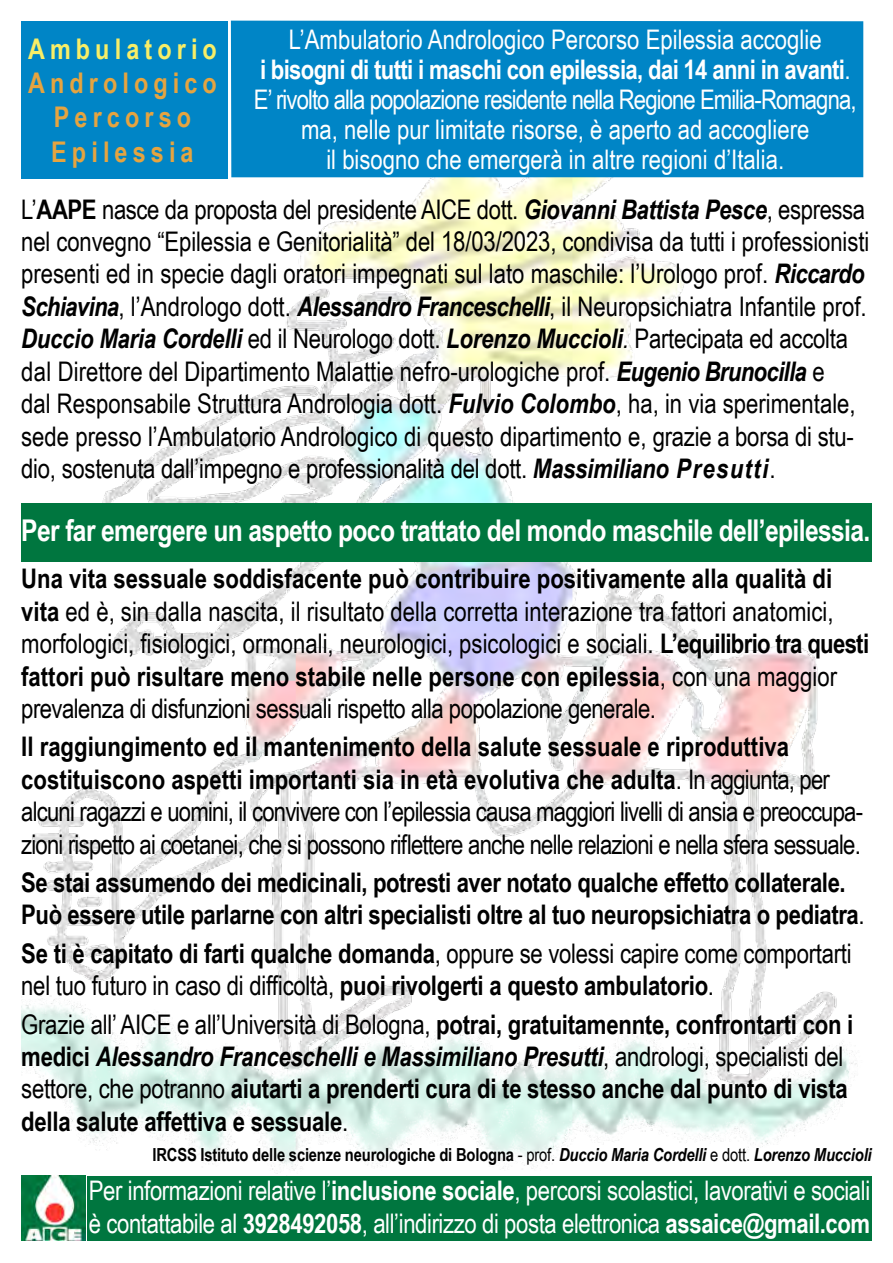
<style>
.page{position:relative;width:893px;height:1263px;background:#fff}
.page>*{position:absolute;margin:0;border:0;box-sizing:border-box;transform-origin:0 0}
.t1{font:700 30px "Arial Narrow";letter-spacing:-.02em;color:#fff}
.t2{font:700 28.5px/34.2px "Arial Narrow";letter-spacing:.18em;color:#e5a440;text-align:center}
.t3{font:700 28.5px "Arial Narrow";letter-spacing:.18em;color:#f8ee67}
.t4{font:27px/32.4px "Arial Narrow";letter-spacing:-.005em;color:#000}
.t5{font:27px/30px "Arial Narrow";letter-spacing:-.015em;color:#fff;text-align:center}
.t6{font:700 27px/32.4px "Arial Narrow";letter-spacing:-.015em;color:#000}
.t7{font:27px/32.4px "Arial Narrow";letter-spacing:-.03em;color:#000}
.t8{font:700 18px "Arial Narrow";letter-spacing:-.01em;color:#000}
.s1{font-weight:700}
.s2{font-weight:700;font-style:italic}
.s3{font-style:italic}
.s4{font-weight:400}
</style>
<div class="page">
<img style="left:21px;top:128px;width:851px;height:1057px">
<div style="left:231px;top:21px;width:632px;height:156px;background:#0085c6"></div>
<div style="left:21px;top:503px;width:851px;height:58px;background:#00763f"></div>
<img style="left:21px;top:1176px;width:65px;height:64px">
<div style="left:88px;top:1176px;width:784px;height:65px;background:#00763f"></div>
<div style="left:21px;top:21px;width:207px;height:158px;background:#0085c6"></div>
<p class="t5" style="left:254px;top:24px;width:604px">L’Ambulatorio Andrologico Percorso Epilessia accoglie<br><span class="s1">i bisogni di tutti i maschi con epilessia, dai 14 anni in avanti</span>.<br>E’ rivolto alla popolazione residente nella Regione Emilia-Romagna, ma, nelle pur limitate risorse, è aperto ad accogliere<br>il bisogno che emergerà in altre regioni d’Italia.</p>
<p class="t4" style="left:21px;top:192px;width:849px">L’<span class="s1">AAPE</span> nasce da proposta del presidente AICE dott. <span class="s2">Giovanni Battista Pesce</span>, espressa nel convegno “Epilessia e Genitorialità” del 18/03/2023, condivisa da tutti i professionisti presenti ed in specie dagli oratori impegnati sul lato maschile: l’Urologo prof. <span class="s2">Riccardo Schiavina</span>, l’Andrologo dott. <span class="s2">Alessandro Franceschelli</span>, il Neuropsichiatra Infantile prof.<br><span class="s2">Duccio Maria Cordelli</span> ed il Neurologo dott. <span class="s2">Lorenzo Muccioli</span><span class="s3">.</span> Partecipata ed accolta dal Direttore del Dipartimento Malattie nefro-urologiche prof. <span class="s2">Eugenio Brunocilla</span> e<br>dal Responsabile Struttura Andrologia dott. <span class="s2">Fulvio Colombo</span>, ha, in via sperimentale, sede presso l’Ambulatorio Andrologico di questo dipartimento e, grazie a borsa di stu&shy;dio, sostenuta dall’impegno e professionalità del dott. <span class="s2">Massimiliano Presutti</span>.</p>
<p class="t1" style="left:21px;top:508px;width:851px">Per far emergere un aspetto poco trattato del mondo maschile dell’epilessia.</p>
<p class="t4" style="left:21px;top:562px;width:849px"><span class="s1">Una vita sessuale soddisfacente può contribuire positivamente alla qualità di vita</span> ed è, sin dalla nascita, il risultato della corretta interazione tra fattori anatomici, morfologici, fisiologici, ormonali, neurologici, psicologici e sociali. <span class="s1">L’equilibrio tra questi fattori può risultare meno stabile nelle persone con epilessia</span>, con una maggior prevalenza di disfunzioni sessuali rispetto alla popolazione generale.</p>
<p class="t7" style="left:21px;top:730px;width:843px"><span class="s1">Il raggiungimento ed il mantenimento della salute sessuale e riproduttiva costituiscono aspetti importanti sia in età evolutiva che adulta</span>. In aggiunta, per alcuni ragazzi e uomini, il convivere con l’epilessia causa maggiori livelli di ansia e preoccupa&shy;zioni rispetto ai coetanei, che si possono riflettere anche nelle relazioni e nella sfera sessuale.</p>
<p class="t6" style="left:21px;top:865px;width:845px">Se stai assumendo dei medicinali, potresti aver notato qualche effetto collaterale.<br>Può essere utile parlarne con altri specialisti oltre al tuo neuropsichiatra o pediatra<span class="s4">.</span></p>
<p class="t4" style="left:21px;top:936px;width:832px"><span class="s1">Se ti è capitato di farti qualche domanda</span>, oppure se volessi capire come comportarti nel tuo futuro in caso di difficoltà, <span class="s1">puoi rivolgerti a questo ambulatorio</span>.</p>
<p class="t6" style="left:21px;top:1006px;width:834px"><span class="s4">Grazie all’ AICE e all’Università di Bologna,</span> potrai, gratuitamennte, confrontarti con i medici <span class="s3">Alessandro Franceschelli e Massimiliano Presutti</span><span class="s4">, andrologi, specialisti del settore, che potranno</span> aiutarti a prenderti cura di te stesso anche dal punto di vista della salute affettiva e sessuale<span class="s4">.</span></p>
<p class="t8" style="left:152px;top:1141px;width:721px">IRCSS Istituto delle scienze neurologiche di Bologna <span class="s4">- prof.</span> <span class="s3">Duccio Maria Cordelli</span> <span class="s4">e dott.</span> <span class="s3">Lorenzo Muccioli</span></p>
<p class="t5" style="left:89px;top:1173px;width:783px;line-height:33px;text-align:left">Per informazioni relative l’<span class="s1">inclusione sociale</span>, percorsi scolastici, lavorativi e sociali è contattabile al <span class="s1">3928492058</span>, all’indirizzo di posta elettronica <span class="s1">assaice@gmail.com</span></p>
<p class="t3" style="left:28px;top:27px;width:190px">Ambulatorio</p>
<p class="t2" style="left:28px;top:65px;width:190px">Andrologico<br>Percorso<br>Epilessia</p>
</div>
